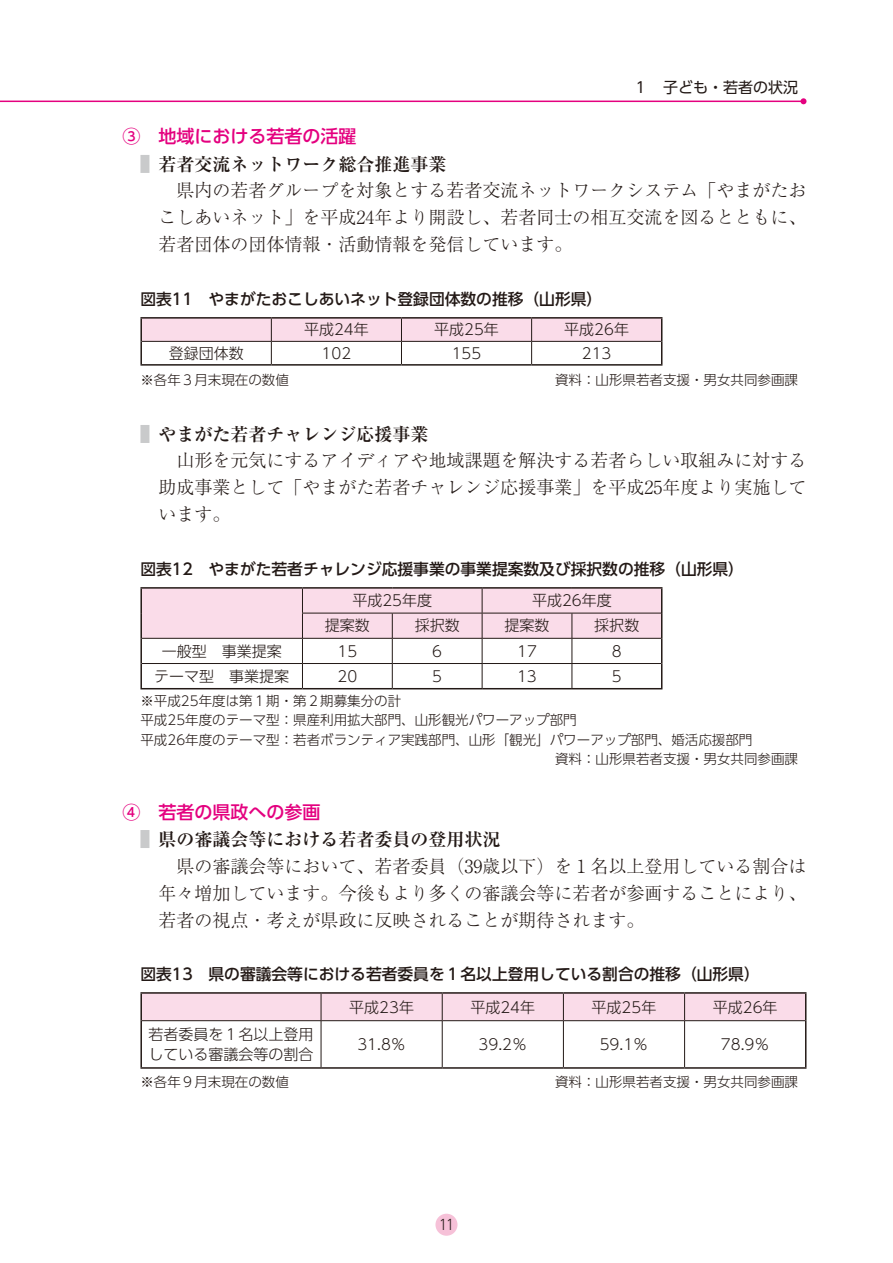
<style>
.page{position:relative;width:893px;height:1263px;background:#fff}
.page>*{position:absolute;margin:0;border:0;box-sizing:border-box;transform-origin:0 0}
.t1{font:300 18px/27px "Ryumin Pr 6";color:#231916;text-align:justify}
.t2{font:700 18px "Ryumin Pr 6";color:#231916}
.t3{font:500 18px "UD Shin Go Pr 6 N";color:#e4007f}
.t4{font:500 15.75px "UD Shin Go Pr 6 N";color:#231916}
.t5{font:300 15px/19.5px "UD Shin Go Pr 6 N";color:#231916}
.t6{font:15px "UD Shin Go Pr 6 N";color:#231916}
.t7{font:300 14.25px "UD Shin Go Pr 6 N";color:#231916}
.t8{font:300 13.5px "UD Shin Go Pr 6 N";color:#231916}
</style>
<div class="page">
<div style="left:435px;top:1214px;width:22px;height:22px;background:#f6c1d8;border-radius:50%"></div>
<hr style="left:0;top:101px;width:803px;height:1px;background:#e4007f">
<svg style="left:800px;top:98px;width:6px;height:6px"></svg>
<div style="left:140px;top:155px;width:9px;height:18px;background:#c9cacb"></div>
<hr style="left:140px;top:317px;width:131px;height:2px;background:#231916">
<hr style="left:140px;top:319px;width:2px;height:22px;background:#231916">
<hr style="left:271px;top:317px;width:130px;height:2px;background:#231916">
<hr style="left:401px;top:317px;width:131px;height:2px;background:#231916">
<hr style="left:532px;top:317px;width:130px;height:2px;background:#231916">
<hr style="left:140px;top:341px;width:2px;height:23px;background:#231916">
<hr style="left:140px;top:364px;width:131px;height:2px;background:#231916">
<hr style="left:271px;top:364px;width:130px;height:2px;background:#231916">
<hr style="left:401px;top:364px;width:131px;height:2px;background:#231916">
<hr style="left:532px;top:364px;width:130px;height:2px;background:#231916">
<svg style="left:141px;top:318px;width:521px;height:46px"></svg>
<div style="left:140px;top:425px;width:9px;height:18px;background:#c9cacb"></div>
<hr style="left:140px;top:587px;width:162px;height:2px;background:#231916">
<hr style="left:140px;top:589px;width:2px;height:24px;background:#231916">
<hr style="left:302px;top:587px;width:90px;height:2px;background:#231916">
<hr style="left:392px;top:587px;width:90px;height:2px;background:#231916">
<hr style="left:482px;top:587px;width:90px;height:2px;background:#231916">
<hr style="left:572px;top:587px;width:90px;height:2px;background:#231916">
<hr style="left:140px;top:613px;width:2px;height:25px;background:#231916">
<hr style="left:140px;top:638px;width:2px;height:25px;background:#231916">
<hr style="left:140px;top:663px;width:2px;height:25px;background:#231916">
<hr style="left:140px;top:688px;width:162px;height:1px;background:#231916">
<hr style="left:302px;top:688px;width:90px;height:1px;background:#231916">
<hr style="left:392px;top:688px;width:90px;height:1px;background:#231916">
<hr style="left:482px;top:688px;width:90px;height:1px;background:#231916">
<hr style="left:572px;top:688px;width:90px;height:1px;background:#231916">
<svg style="left:141px;top:588px;width:521px;height:100px"></svg>
<div style="left:140px;top:830px;width:9px;height:18px;background:#c9cacb"></div>
<hr style="left:140px;top:992px;width:181px;height:2px;background:#231916">
<hr style="left:140px;top:994px;width:2px;height:27px;background:#231916">
<hr style="left:321px;top:992px;width:121px;height:2px;background:#231916">
<hr style="left:442px;top:992px;width:121px;height:2px;background:#231916">
<hr style="left:563px;top:992px;width:122px;height:2px;background:#231916">
<hr style="left:685px;top:992px;width:121px;height:2px;background:#231916">
<hr style="left:140px;top:1021px;width:2px;height:46px;background:#231916">
<hr style="left:805px;top:1021px;width:1px;height:46px;background:#231916">
<hr style="left:140px;top:1067px;width:181px;height:2px;background:#231916">
<hr style="left:321px;top:1067px;width:121px;height:2px;background:#231916">
<hr style="left:442px;top:1067px;width:121px;height:2px;background:#231916">
<hr style="left:563px;top:1067px;width:122px;height:2px;background:#231916">
<hr style="left:685px;top:1067px;width:121px;height:2px;background:#231916">
<div style="left:141px;top:993px;width:665px;height:28px;background:#fadce9"></div>
<hr style="left:142px;top:1020px;width:179px;height:1px;background:#231916">
<hr style="left:321px;top:1020px;width:121px;height:1px;background:#231916">
<hr style="left:321px;top:1021px;width:1px;height:46px;background:#231916">
<hr style="left:442px;top:1020px;width:121px;height:1px;background:#231916">
<hr style="left:442px;top:1021px;width:1px;height:46px;background:#231916">
<hr style="left:563px;top:1020px;width:122px;height:1px;background:#231916">
<hr style="left:563px;top:1021px;width:1px;height:46px;background:#231916">
<hr style="left:685px;top:1020px;width:120px;height:1px;background:#231916">
<hr style="left:684px;top:1021px;width:1px;height:46px;background:#231916">
<p class="t6" style="left:633px;top:75px;width:166px">１　子ども・若者の状況</p>
<p class="t3" style="left:122px;top:122px;width:235px">③　地域における若者の活躍</p>
<p class="t2" style="left:158px;top:150px;width:290px">若者交流ネットワーク総合推進事業</p>
<p class="t1" style="left:158px;top:176px;width:650px;text-indent:18px">県内の若者グループを対象とする若者交流ネットワークシステム「やまがたおこしあいネット」を平成24年より開設し、若者同士の相互交流を図るとともに、若者団体の団体情報・活動情報を発信しています。</p>
<p class="t4" style="left:140px;top:286px;width:463px">図表11　やまがたおこしあいネット登録団体数の推移（山形県）</p>
<p class="t5" style="left:304px;top:319px;width:66px">平成24年</p>
<p class="t5" style="left:434px;top:319px;width:66px">平成25年</p>
<p class="t5" style="left:564px;top:319px;width:66px">平成26年</p>
<p class="t5" style="left:169px;top:343px;width:76px">登録団体数</p>
<p class="t5" style="left:322px;top:343px;width:31px">102</p>
<p class="t5" style="left:452px;top:343px;width:31px">155</p>
<p class="t5" style="left:582px;top:343px;width:31px">213</p>
<p class="t8" style="left:140px;top:369px;width:150px">※各年３月末現在の数値</p>
<p class="t8" style="left:555px;top:369px;width:244px">資料：山形県若者支援・男女共同参画課</p>
<p class="t2" style="left:158px;top:420px;width:271px">やまがた若者チャレンジ応援事業</p>
<p class="t1" style="left:158px;top:446px;width:649px;text-indent:18px">山形を元気にするアイディアや地域課題を解決する若者らしい取組みに対する助成事業として「やまがた若者チャレンジ応援事業」を平成25年度より実施しています。</p>
<p class="t4" style="left:140px;top:556px;width:605px">図表12　やまがた若者チャレンジ応援事業の事業提案数及び採択数の推移（山形県）</p>
<p class="t5" style="left:352px;top:590px;width:81px">平成25年度</p>
<p class="t5" style="left:532px;top:590px;width:81px">平成26年度</p>
<p class="t5" style="left:325px;top:615px;width:46px">提案数</p>
<p class="t5" style="left:415px;top:615px;width:46px">採択数</p>
<p class="t5" style="left:504px;top:615px;width:46px">提案数</p>
<p class="t5" style="left:594px;top:615px;width:46px">採択数</p>
<p class="t5" style="left:162px;top:641px;width:122px">一般型　事業提案</p>
<p class="t5" style="left:337px;top:641px;width:21px">15</p>
<p class="t5" style="left:432px;top:641px;width:11px">6</p>
<p class="t5" style="left:517px;top:641px;width:21px">17</p>
<p class="t5" style="left:612px;top:641px;width:11px">8</p>
<p class="t5" style="left:154px;top:666px;width:136px">テーマ型　事業提案</p>
<p class="t5" style="left:337px;top:666px;width:21px">20</p>
<p class="t5" style="left:432px;top:666px;width:11px">5</p>
<p class="t5" style="left:517px;top:666px;width:21px">13</p>
<p class="t5" style="left:612px;top:666px;width:11px">5</p>
<p class="t8" style="left:140px;top:689px;width:262px">※平成25年度は第１期・第２期募集分の計</p>
<p class="t8" style="left:140px;top:709px;width:438px">平成25年度のテーマ型：県産利用拡大部門、山形観光パワーアップ部門</p>
<p class="t8" style="left:140px;top:728px;width:613px">平成26年度のテーマ型：若者ボランティア実践部門、山形「観光」パワーアップ部門、婚活応援部門</p>
<p class="t8" style="left:555px;top:748px;width:244px">資料：山形県若者支援・男女共同参画課</p>
<p class="t3" style="left:122px;top:797px;width:199px">④　若者の県政への参画</p>
<p class="t2" style="left:158px;top:825px;width:344px">県の審議会等における若者委員の登用状況</p>
<p class="t1" style="left:158px;top:851px;width:650px;text-indent:18px">県の審議会等において、若者委員（39歳以下）を１名以上登用している割合は年々増加しています。今後もより多くの審議会等に若者が参画することにより、若者の視点・考えが県政に反映されることが期待されます。</p>
<p class="t4" style="left:140px;top:961px;width:621px">図表13　県の審議会等における若者委員を１名以上登用している割合の推移（山形県）</p>
<p class="t5" style="left:349px;top:996px;width:66px">平成23年</p>
<p class="t5" style="left:470px;top:996px;width:66px">平成24年</p>
<p class="t5" style="left:592px;top:996px;width:66px">平成25年</p>
<p class="t5" style="left:713px;top:996px;width:66px">平成26年</p>
<p class="t5" style="left:149px;top:1024px;width:166px">若者委員を１名以上登用している審議会等の割合</p>
<p class="t5" style="left:357px;top:1034px;width:50px">31.8％</p>
<p class="t5" style="left:479px;top:1034px;width:50px">39.2％</p>
<p class="t5" style="left:600px;top:1034px;width:50px">59.1％</p>
<p class="t5" style="left:721px;top:1034px;width:50px">78.9％</p>
<p class="t8" style="left:140px;top:1071px;width:150px">※各年９月末現在の数値</p>
<p class="t8" style="left:555px;top:1071px;width:244px">資料：山形県若者支援・男女共同参画課</p>
<p class="t7" style="left:439px;top:1213px;width:16px">11</p>
</div>
